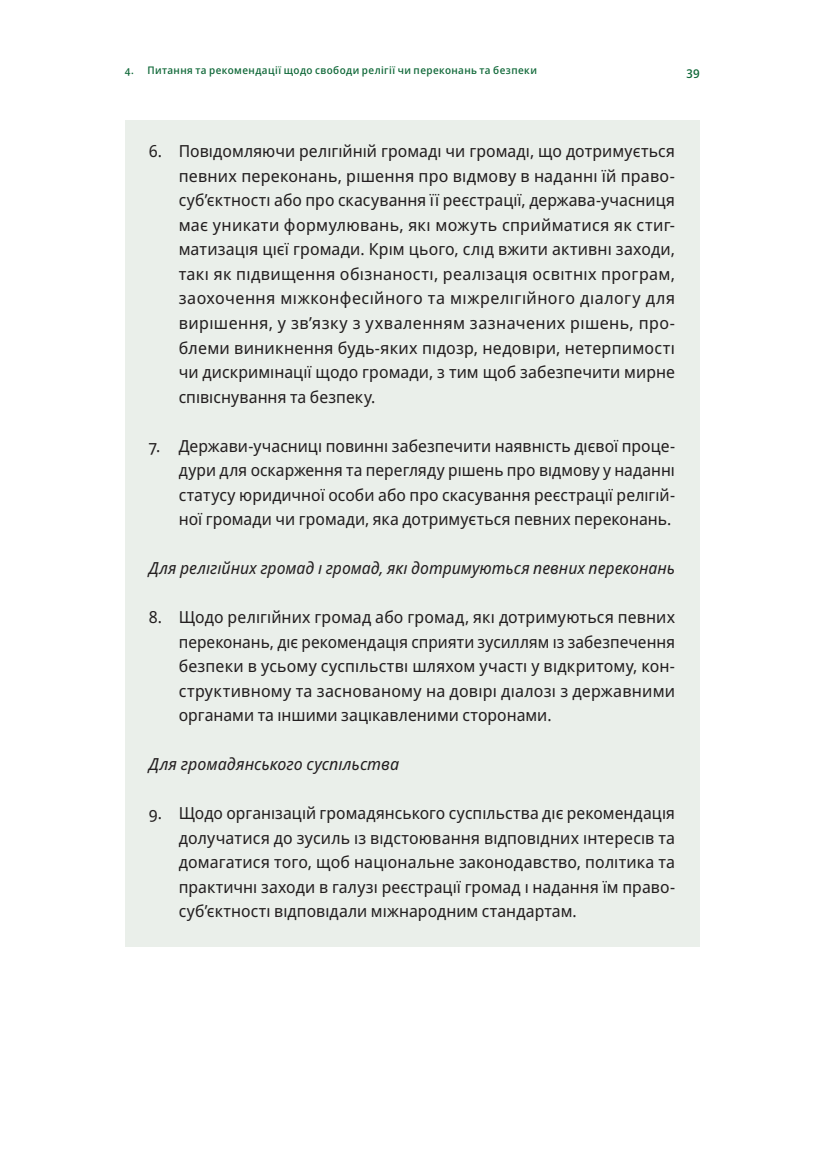
<style>
.page{position:relative;width:824px;height:1171px;background:#fff}
.page>*{position:absolute;margin:0;border:0;box-sizing:border-box;transform-origin:0 0}
.t1{font:16.62px/24.5px "Noto Sans Display";letter-spacing:.005em;color:#231f20;text-align:justify}
.t2{font:italic 16.62px "Noto Sans Display";letter-spacing:.005em;color:#231f20}
.t3{font:500 12.25px "Noto Sans Display";color:#0f6838}
.t4{font:500 10.5px "Noto Sans Display";letter-spacing:.04em;color:#0f6838}
</style>
<div class="page">
<div style="left:125px;top:120px;width:574px;height:312px;background:#eaefea"></div>
<div style="left:125px;top:409px;width:574px;height:146px;background:#eaefea"></div>
<div style="left:125px;top:531px;width:574px;height:73px;background:#eaefea"></div>
<div style="left:125px;top:580px;width:574px;height:171px;background:#eaefea"></div>
<div style="left:125px;top:727px;width:574px;height:73px;background:#eaefea"></div>
<div style="left:125px;top:776px;width:574px;height:171px;background:#eaefea"></div>
<p class="t4" style="left:125px;top:63px;width:413px">4. Питання та рекомендації щодо свободи релігії чи переконань та безпеки</p>
<p class="t3" style="left:686px;top:63px;width:15px">39</p>
<p class="t1" style="left:179px;top:139px;width:498px;text-indent:-30px">6. Повідомляючи релігійній громаді чи громаді, що дотримується певних переконань, рішення про відмову в наданні їй право&shy;суб’єктності або про скасування її реєстрації, держава-учасниця має уникати формулювань, які можуть сприйматися як стиг&shy;матизація цієї громади. Крім цього, слід вжити активні заходи, такі як підвищення обізнаності, реалізація освітніх програм, заохочення міжконфесійного та міжрелігійного діалогу для вирішення, у зв’язку з ухваленням зазначених рішень, про&shy;блеми виникнення будь-яких підозр, недовіри, нетерпимості чи дискримінації щодо громади, з тим щоб забезпечити мирне співіснування та безпеку.</p>
<p class="t1" style="left:179px;top:433px;width:498px;text-indent:-30px">7. Держави-учасниці повинні забезпечити наявність дієвої проце&shy;дури для оскарження та перегляду рішень про відмову у наданні статусу юридичної особи або про скасування реєстрації релігій&shy;ної громади чи громади, яка дотримується певних переконань.</p>
<p class="t2" style="left:149px;top:556px;width:527px">Для релігійних громад і громад, які дотримуються певних переконань</p>
<p class="t1" style="left:179px;top:605px;width:498px;text-indent:-30px">8. Щодо релігійних громад або громад, які дотримуються певних переконань, діє рекомендація сприяти зусиллям із забезпечення безпеки в усьому суспільстві шляхом участі у відкритому, кон&shy;структивному та заснованому на довірі діалозі з державними органами та іншими зацікавленими сторонами.</p>
<p class="t2" style="left:149px;top:752px;width:252px">Для громадянського суспільства</p>
<p class="t1" style="left:179px;top:801px;width:498px;text-indent:-30px">9. Щодо організацій громадянського суспільства діє рекомендація долучатися до зусиль із відстоювання відповідних інтересів та домагатися того, щоб національне законодавство, політика та практичні заходи в галузі реєстрації громад і надання їм право&shy;суб’єктності відповідали міжнародним стандартам.</p>
</div>
